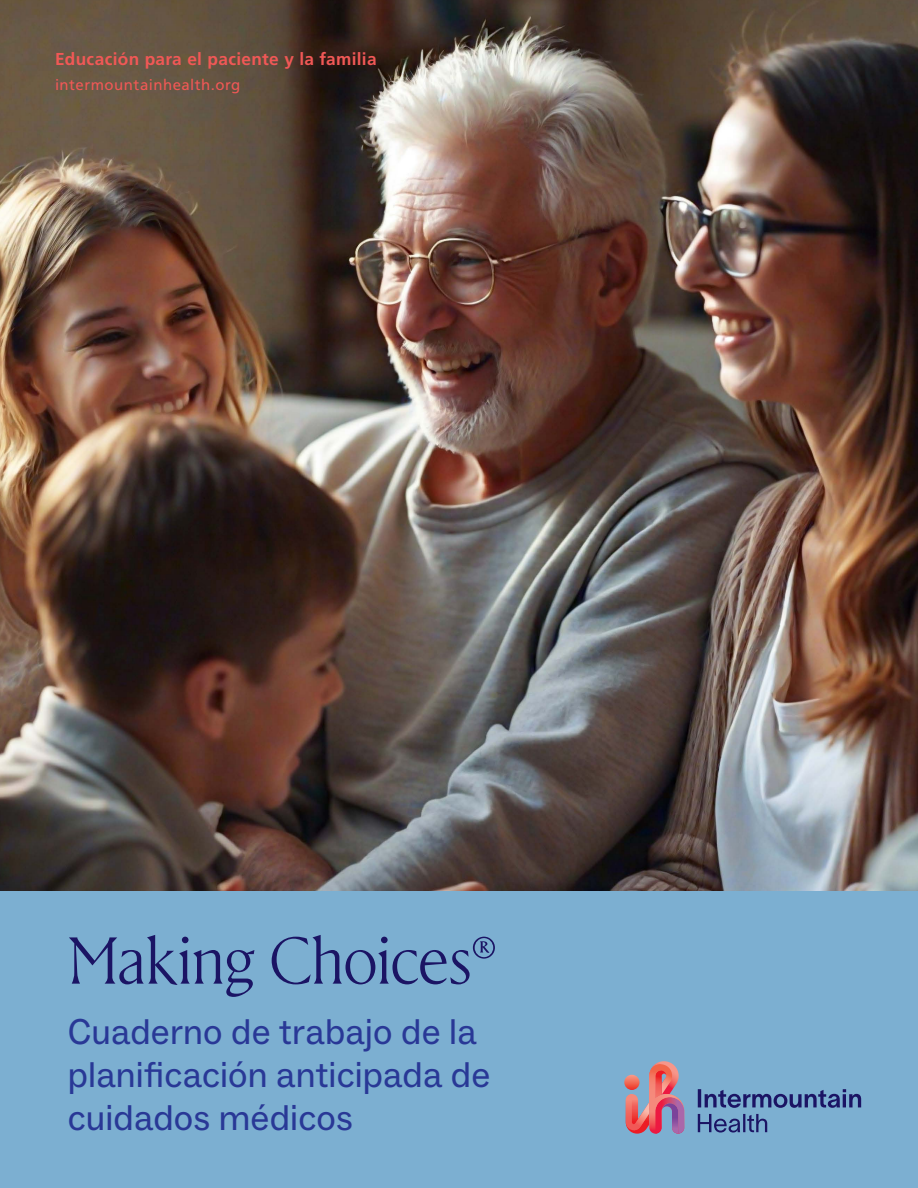
<style>
.page{position:relative;width:918px;height:1188px;background:#fff}
.page>*{position:absolute;margin:0;border:0;box-sizing:border-box;transform-origin:0 0}
.t1{font:66px "Rector";letter-spacing:-.01em;color:#1b1464}
.t2{font:36px/43.2px "ABC Social";letter-spacing:.005em;color:#293896}
.t3{font:700 17.25px "Frutiger LT Std";letter-spacing:.02em;color:#f15856}
.t4{font:15px "Frutiger LT Std";letter-spacing:.03em;color:#f15856}
</style>
<div class="page">
<img style="left:0;top:0;width:918px;height:891px">
<div style="left:0;top:891px;width:918px;height:297px;background:#7cafd1"></div>
<svg style="left:698px;top:1089px;width:163px;height:44px"></svg>
<svg style="left:624px;top:1075px;width:16px;height:15px"></svg>
<svg style="left:626px;top:1061px;width:58px;height:73px"></svg>
<p class="t3" style="left:55px;top:49px;width:323px">Educación para el paciente y la familia</p>
<p class="t4" style="left:55px;top:76px;width:187px">intermountainhealth.org</p>
<p class="t1" style="left:68px;top:916px;width:431px">Making Choices®</p>
<p class="t2" style="left:68px;top:1011px;width:424px">Cuaderno de trabajo de la planificación anticipada de cuidados médicos</p>
</div>
